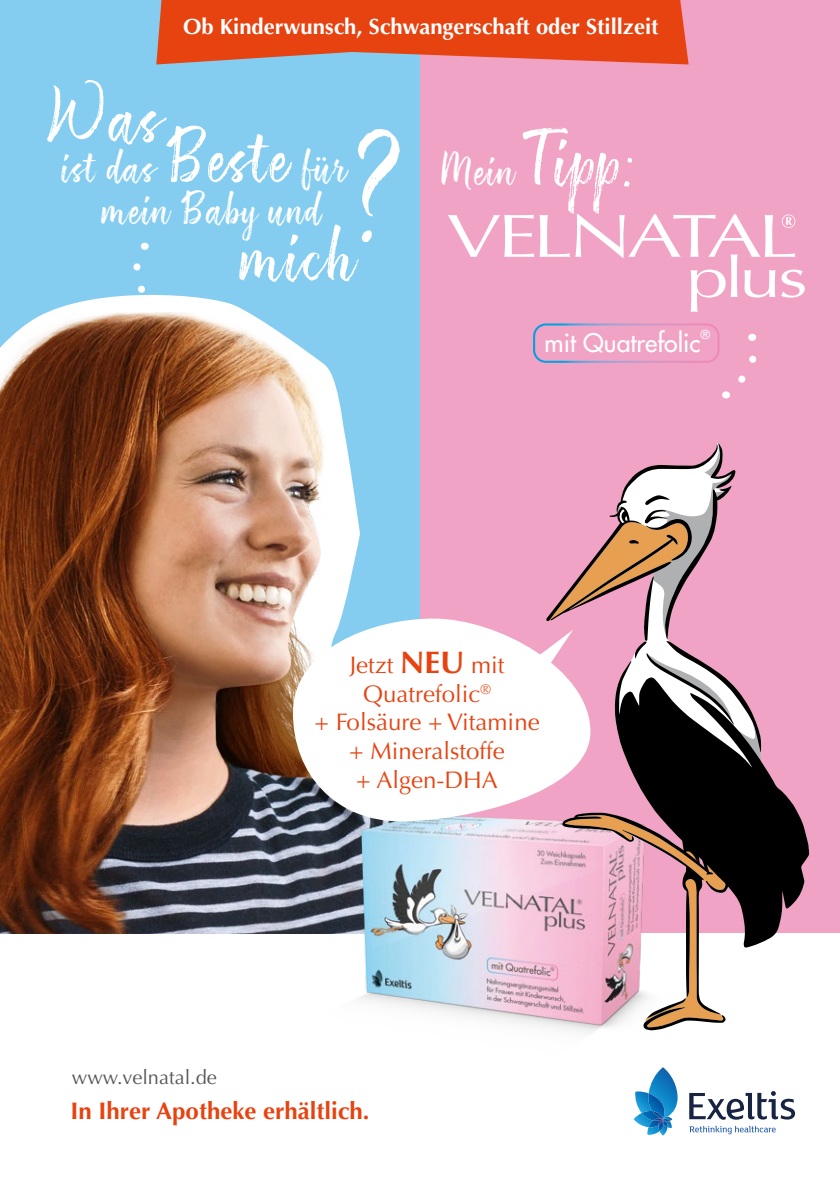
<style>
.page{position:relative;width:840px;height:1191px;background:#fff}
.page>*{position:absolute;margin:0;border:0;box-sizing:border-box;transform-origin:0 0}
.t1{font:140.4px "ATS Script";color:#fff}
.t2{font:67.4px "ATS Script";letter-spacing:.025em;color:#fff}
.t3{font:40.4px "ATS Script";letter-spacing:.025em;color:#fff}
.t4{font:25px "Futura";color:#fff}
.t5{font:24px/28.8px "Optima";color:#e74310;text-align:center}
.t6{font:700 24px "Optima";color:#e74310}
.t7{font:700 22px "Optima";color:#fff}
.t8{font:20px "Optima";color:#575756}
.t9{font:12px "Futura";color:#fff}
.s1{font-size:67.4px}
.s2{font-size:40.4px}
.s3{font-weight:700;font-size:31.2px}
</style>
<div class="page">
<div style="left:0;top:0;width:420px;height:932px;background:#84cdf0"></div>
<div style="left:420px;top:0;width:419px;height:932px;background:#f1a3c5"></div>
<svg style="left:0;top:295px;width:288px;height:639px"></svg>
<img style="left:0;top:313px;width:360px;height:620px">
<svg style="left:448px;top:214px;width:356px;height:98px"></svg>
<svg style="left:533px;top:323px;width:186px;height:40px"></svg>
<svg style="left:134px;top:243px;width:17px;height:55px"></svg>
<svg style="left:725px;top:334px;width:32px;height:64px"></svg>
<svg style="left:689px;top:1125px;width:86px;height:9px"></svg>
<svg style="left:689px;top:1091px;width:105px;height:28px"></svg>
<svg style="left:633px;top:1074px;width:44px;height:61px"></svg>
<img style="left:288px;top:768px;width:382px;height:306px">
<svg style="left:550px;top:821px;width:176px;height:209px;background:#e9bed1"></svg>
<svg style="left:561px;top:745px;width:247px;height:203px;fill:#000"></svg>
<svg style="left:564px;top:814px;width:161px;height:216px"></svg>
<svg style="left:156px;top:0;width:532px;height:64px;background:#e14f25"></svg>
<svg style="left:547px;top:443px;width:214px;height:324px"></svg>
<svg style="left:293px;top:618px;width:297px;height:203px;background:#f3eaef"></svg>
<p class="t7" style="left:183px;top:14px;width:476px">Ob Kinderwunsch, Schwangerschaft oder Stillzeit</p>
<h2 class="t2" style="left:48px;top:79px;width:115px">Was</h2>
<h3 class="t3" style="left:62px;top:144px;width:287px">ist das <span class="s1">Beste</span> für</h3>
<h1 class="t1" style="left:345px;top:113px;width:53px">?</h1>
<h3 class="t3" style="left:101px;top:187px;width:222px">mein Baby und</h3>
<h2 class="t2" style="left:239px;top:218px;width:118px">mich</h2>
<h2 class="t2" style="left:441px;top:123px;width:196px"><span class="s2">Mein</span>Tipp:</h2>
<p class="t4" style="left:544px;top:327px;width:157px">mit Quatrefolic</p>
<p class="t9" style="left:700px;top:327px;width:11px">®</p>
<p class="t5" style="left:314px;top:650px;width:226px">Jetzt <span class="s3">NEU</span> mit<br>Quatrefolic<sup>®<br></sup>+ Folsäure + Vitamine + Mineralstoffe<br>+ Algen-DHA</p>
<p class="t8" style="left:72px;top:1065px;width:146px">www.velnatal.de</p>
<p class="t6" style="left:70px;top:1096px;width:300px">In Ihrer Apotheke erhältlich.</p>
</div>
